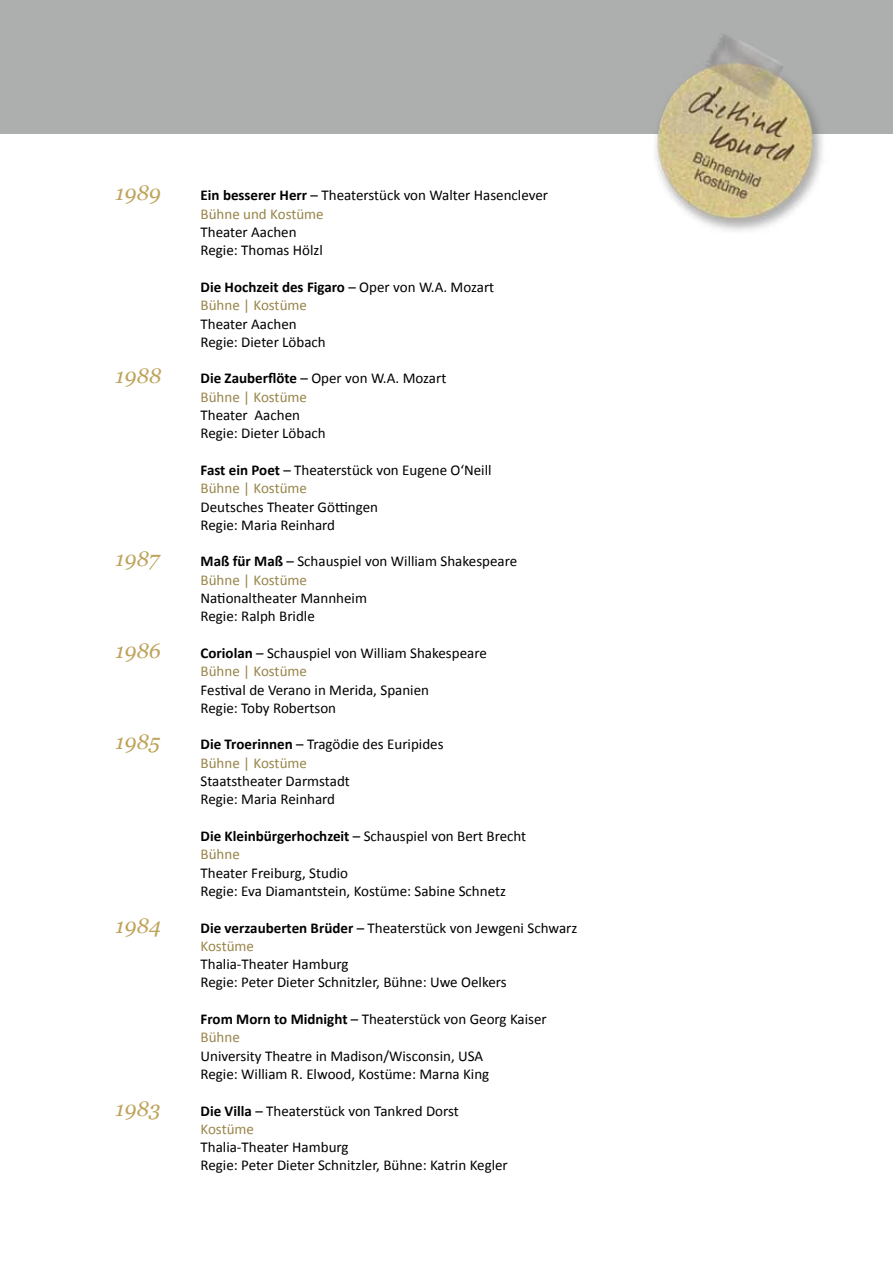
<style>
.page{position:relative;width:893px;height:1263px;background:#fff}
.page>*{position:absolute;margin:0;border:0;box-sizing:border-box;transform-origin:0 0}
.t1{font:italic 21px "Georgia";color:#bea35b}
.t2{font:15px/18.3px "Calibri";color:#000}
.t3{font:700 15px/18.3px "Calibri";color:#000}
.s1{font-weight:700}
.s2{color:#988449}
.s3{font-weight:400}
.s4{font-weight:400;color:#988449}
</style>
<div class="page">
<img style="left:0;top:0;width:893px;height:231px">
<h1 class="t1" style="left:116px;top:180px;width:47px">1989</h1>
<p class="t2" style="left:201px;top:186px;width:349px"><span class="s1">Ein besserer Herr</span> – Theaterstück von Walter Hasenclever<br><span class="s2">Bühne und Kostüme</span></p>
<p class="t2" style="left:201px;top:222px;width:124px">Theater Aachen<br>Regie: Thomas Hölzl</p>
<p class="t3" style="left:201px;top:277px;width:295px">Die Hochzeit des Figaro <span class="s3">– Oper von W.A. Mozart<br></span><span class="s4">Bühne | Kostüme</span></p>
<p class="t2" style="left:201px;top:314px;width:127px">Theater Aachen<br>Regie: Dieter Löbach</p>
<h1 class="t1" style="left:116px;top:363px;width:47px">1988</h1>
<p class="t2" style="left:201px;top:369px;width:247px"><span class="s1">Die Zauberflöte</span> – Oper von W.A. Mozart<br><span class="s2">Bühne | Kostüme</span></p>
<p class="t2" style="left:201px;top:405px;width:127px">Theater Aachen<br>Regie: Dieter Löbach</p>
<p class="t2" style="left:201px;top:460px;width:293px"><span class="s1">Fast ein Poet</span> – Theaterstück von Eugene O‘Neill<br><span class="s2">Bühne | Kostüme</span></p>
<p class="t2" style="left:201px;top:497px;width:179px">Deutsches Theater Göttingen<br>Regie: Maria Reinhard</p>
<h1 class="t1" style="left:116px;top:546px;width:45px">1987</h1>
<p class="t2" style="left:201px;top:552px;width:318px"><span class="s1">Maß für Maß</span> – Schauspiel von William Shakespeare<br><span class="s2">Bühne | Kostüme</span></p>
<p class="t2" style="left:201px;top:588px;width:168px">Nationaltheater Mannheim<br>Regie: Ralph Bridle</p>
<h1 class="t1" style="left:116px;top:637px;width:47px">1986</h1>
<p class="t2" style="left:201px;top:643px;width:288px"><span class="s1">Coriolan</span> – Schauspiel von William Shakespeare<br><span class="s2">Bühne | Kostüme</span></p>
<p class="t2" style="left:201px;top:680px;width:230px">Festival de Verano in Merida, Spanien<br>Regie: Toby Robertson</p>
<h1 class="t1" style="left:116px;top:729px;width:46px">1985</h1>
<p class="t2" style="left:201px;top:735px;width:244px"><span class="s1">Die Troerinnen</span> – Tragödie des Euripides<br><span class="s2">Bühne | Kostüme</span></p>
<p class="t2" style="left:201px;top:771px;width:151px">Staatstheater Darmstadt<br>Regie: Maria Reinhard</p>
<p class="t2" style="left:201px;top:826px;width:327px"><span class="s1">Die Kleinbürgerhochzeit</span> – Schauspiel von Bert Brecht<br><span class="s2">Bühne</span></p>
<p class="t2" style="left:201px;top:863px;width:307px">Theater Freiburg, Studio<br>Regie: Eva Diamantstein, Kostüme: Sabine Schnetz</p>
<h1 class="t1" style="left:116px;top:912px;width:47px">1984</h1>
<p class="t2" style="left:201px;top:918px;width:378px"><span class="s1">Die verzauberten Brüder</span> – Theaterstück von Jewgeni Schwarz<br><span class="s2">Kostüme</span></p>
<p class="t2" style="left:201px;top:954px;width:308px">Thalia-Theater Hamburg<br>Regie: Peter Dieter Schnitzler, Bühne: Uwe Oelkers</p>
<p class="t2" style="left:201px;top:1009px;width:348px"><span class="s1">From Morn to Midnight</span> – Theaterstück von Georg Kaiser<br><span class="s2">Bühne</span></p>
<p class="t2" style="left:201px;top:1046px;width:290px">University Theatre in Madison/Wisconsin, USA<br>Regie: William R. Elwood, Kostüme: Marna King</p>
<h1 class="t1" style="left:116px;top:1095px;width:47px">1983</h1>
<p class="t2" style="left:201px;top:1101px;width:260px"><span class="s1">Die Villa</span> – Theaterstück von Tankred Dorst<br><span class="s2">Kostüme</span></p>
<p class="t2" style="left:201px;top:1137px;width:309px">Thalia-Theater Hamburg<br>Regie: Peter Dieter Schnitzler, Bühne: Katrin Kegler</p>
</div>
